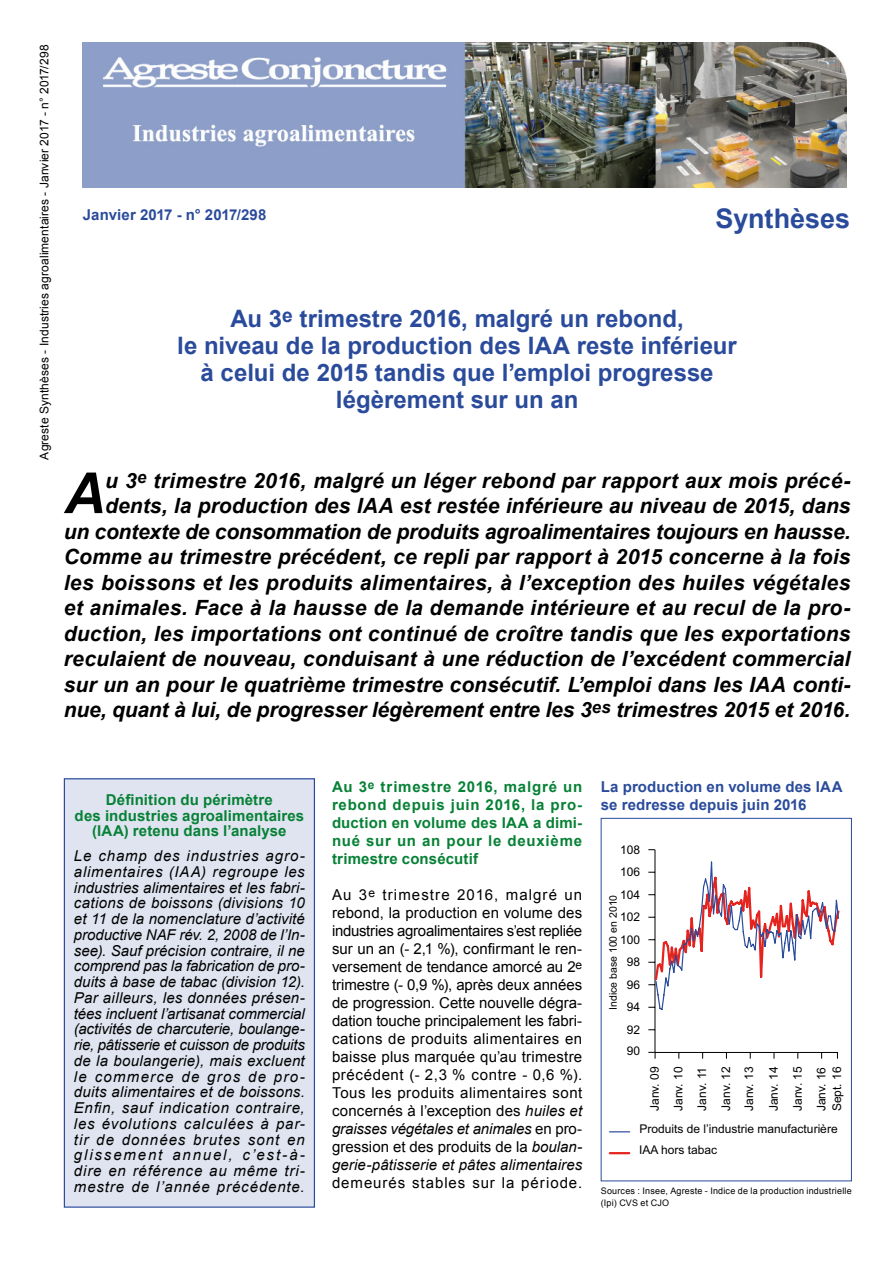
<style>
.page{position:relative;width:893px;height:1263px;background:#fff}
.page>*{position:absolute;margin:0;border:0;box-sizing:border-box;transform-origin:0 0}
.Chapo_Texte{font:italic 700 56.55px "Arial";color:#000}
.t1{font:700 27px "Arial";color:#2a4b9b}
.Chapo_Titre{font:700 24px/27px "Arial";color:#2a4b9b;text-align:center}
.Chapo_Texte-2{font:italic 700 21px/25.5px "Arial";letter-spacing:.01em;color:#000;text-align:right}
.Texte{font:italic 15px/15.8px "Arial";letter-spacing:.055em;color:#000;text-align:justify}
.Texte-2{font:15px/18px "Arial";letter-spacing:.06em;color:#000;text-align:justify}
.Intertitre{font:700 15px/18px "Arial";letter-spacing:.02em;color:#078136;text-align:justify}
.Texte-3{font:700 15px/15.8px "Arial";letter-spacing:.01em;color:#078136;text-align:center}
.t2{font:700 15px/18px "Arial";letter-spacing:.01em;color:#2a4b9b}
.t3{font:12px "Arial";color:#000}
.t4{font:10.5px "Arial";color:#000}
.t5{font:9px/12px "Arial";letter-spacing:.02em;color:#000}
.s1{font-style:italic}
</style>
<div class="page">
<img style="left:83px;top:43px;width:764px;height:145px">
<div style="left:64px;top:779px;width:250px;height:428px;background:#dfe4f0"></div>
<div style="left:64px;top:778px;width:251px;height:430px;border:1px solid #2a4b9b"></div>
<hr style="left:655px;top:1052px;width:182px;height:1px;background:#000">
<hr style="left:655px;top:850px;width:1px;height:202px;background:#000">
<svg style="left:648px;top:1052px;width:8px;height:7px"></svg>
<svg style="left:648px;top:861px;width:192px;height:150px"></svg>
<svg style="left:610px;top:1152px;width:19px;height:2px"></svg>
<svg style="left:609px;top:1131px;width:21px;height:1px"></svg>
<div style="left:601px;top:818px;width:251px;height:363px;border:1px solid #2a4b9b"></div>
<p class="t3" style="left:36px;top:459px;width:416px;rotate:-90deg">Agreste Synthèses - Industries agroalimentaires - Janvier 2017 - n° 2017/298</p>
<p class="t2" style="left:83px;top:206px;width:185px">Janvier 2017 - n° 2017/298</p>
<p class="t1" style="left:715px;top:201px;width:136px">Synthèses</p>
<p class="Chapo_Titre" style="left:177px;top:306px;width:561px">Au 3<sup>e</sup> trimestre 2016, malgré un rebond,<br>le niveau de la production des IAA reste inférieur à celui de 2015 tandis que l’emploi progresse légèrement sur un an</p>
<p class="Chapo_Texte-2" style="left:64px;top:468px;width:788px">u 3<sup>e</sup> trimestre 2016, malgré un léger rebond par rapport aux mois précé&shy;dents, la production des IAA est restée inférieure au niveau de 2015, dans<br>un contexte de consommation de produits agroalimentaires toujours en hausse.<br>Comme au trimestre précédent, ce repli par rapport à 2015 concerne à la fois les boissons et les produits alimentaires, à l’exception des huiles végétales et animales. Face à la hausse de la demande intérieure et au recul de la pro&shy;duction, les importations ont continué de croître tandis que les exportations reculaient de nouveau, conduisant à une réduction de l’excédent commercial sur un an pour le quatrième trimestre consécutif. L’emploi dans les IAA conti&shy;nue, quant à lui, de progresser légèrement entre les 3<sup>es</sup> trimestres 2015 et 2016.</p>
<p class="Chapo_Texte" style="left:64px;top:455px;width:42px">A</p>
<p class="Texte-3" style="left:75px;top:792px;width:231px">Définition du périmètre<br>des industries agroalimentaires (IAA) retenu dans l’analyse</p>
<p class="Texte" style="left:74px;top:848px;width:232px">Le champ des industries agro&shy;alimentaires (IAA) regroupe les industries alimentaires et les fabri&shy;cations de boissons (divisions 10 et 11 de la nomenclature d’activité productive NAF rév. 2, 2008 de l’In&shy;see). Sauf précision contraire, il ne comprend pas la fabrication de pro&shy;duits à base de tabac (division 12).<br>Par ailleurs, les données présen&shy;tées incluent l’artisanat commercial (activités de charcuterie, boulange&shy;rie, pâtisserie et cuisson de produits de la boulangerie), mais excluent le commerce de gros de pro&shy;duits alimentaires et de boissons.</p>
<p class="Texte" style="left:74px;top:1100px;width:232px">Enfin, sauf indication contraire, les évolutions calculées à par&shy;tir de données brutes sont en glissement annuel, c’est-à&shy;dire en référence au même tri&shy;mestre de l’année précédente.</p>
<p class="Intertitre" style="left:332px;top:778px;width:252px">Au 3<sup>e</sup> trimestre 2016, malgré un rebond depuis juin 2016, la pro&shy;duction en volume des IAA a dimi&shy;nué sur un an pour le deuxième trimestre consécutif</p>
<p class="Texte-2" style="left:332px;top:886px;width:252px">Au 3<sup>e</sup> trimestre 2016, malgré un rebond, la production en volume des industries agroalimentaires s’est repliée sur un an (- 2,1 %), confirmant le ren&shy;versement de tendance amorcé au 2<sup>e </sup>trimestre (- 0,9 %), après deux années de progression. Cette nouvelle dégra&shy;dation touche principalement les fabri&shy;cations de produits alimentaires en baisse plus marquée qu’au trimestre précédent (- 2,3 % contre - 0,6 %).<br>Tous les produits alimentaires sont concernés à l’exception des <span class="s1">huiles et graisses végétales et animales</span> en pro&shy;gression et des produits de la <span class="s1">boulan&shy;gerie-pâtisserie et pâtes alimentaires </span>demeurés stables sur la période.</p>
<p class="t2" style="left:601px;top:778px;width:243px">La production en volume des IAA se redresse depuis juin 2016</p>
<p class="t3" style="left:620px;top:842px;width:22px">108</p>
<p class="t3" style="left:620px;top:864px;width:22px">106</p>
<p class="t3" style="left:620px;top:887px;width:22px">104</p>
<p class="t4" style="left:606px;top:1010px;width:116px;rotate:-90deg">Indice base 100 en 2010</p>
<p class="t3" style="left:620px;top:909px;width:22px">102</p>
<p class="t3" style="left:620px;top:932px;width:22px">100</p>
<p class="t3" style="left:627px;top:954px;width:15px">98</p>
<p class="t3" style="left:627px;top:977px;width:15px">96</p>
<p class="t3" style="left:627px;top:999px;width:15px">94</p>
<p class="t3" style="left:627px;top:1022px;width:15px">92</p>
<p class="t3" style="left:627px;top:1043px;width:15px">90</p>
<p class="t3" style="left:647px;top:1111px;width:46px;rotate:-90deg">Janv. 09</p>
<p class="t3" style="left:670px;top:1111px;width:46px;rotate:-90deg">Janv. 10</p>
<p class="t3" style="left:694px;top:1110px;width:45px;rotate:-90deg">Janv. 11</p>
<p class="t3" style="left:718px;top:1111px;width:46px;rotate:-90deg">Janv. 12</p>
<p class="t3" style="left:741px;top:1111px;width:46px;rotate:-90deg">Janv. 13</p>
<p class="t3" style="left:790px;top:1111px;width:46px;rotate:-90deg">Janv. 15</p>
<p class="t3" style="left:766px;top:1111px;width:46px;rotate:-90deg">Janv. 14</p>
<p class="t3" style="left:829px;top:1111px;width:46px;rotate:-90deg">Sept. 16</p>
<p class="t3" style="left:813px;top:1111px;width:46px;rotate:-90deg">Janv. 16</p>
<p class="t3" style="left:640px;top:1121px;width:200px">Produits de l’industrie manufacturière</p>
<p class="t3" style="left:639px;top:1142px;width:80px">IAA hors tabac</p>
<p class="t5" style="left:601px;top:1185px;width:252px">Sources : Insee, Agreste - Indice de la production industrielle (Ipi) CVS et CJO</p>
</div>
